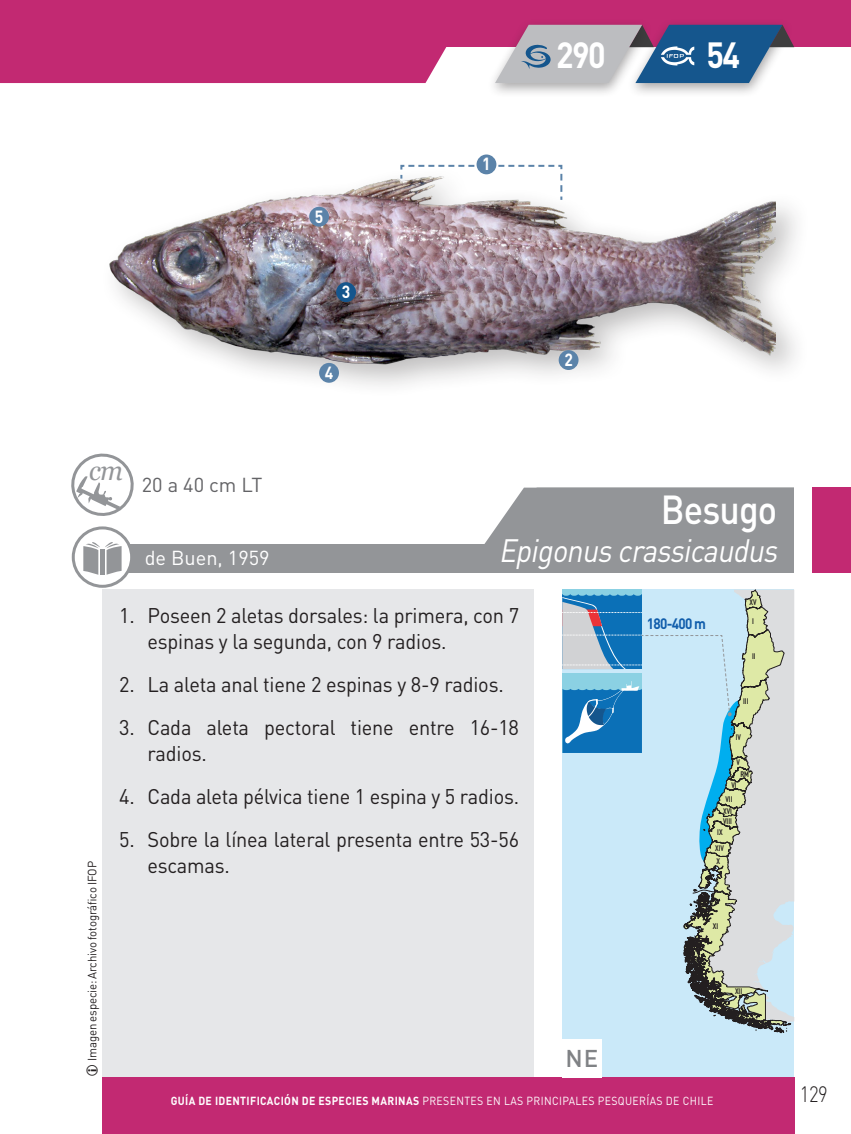
<style>
.page{position:relative;width:851px;height:1134px;background:#fff}
.page>*{position:absolute;margin:0;border:0;box-sizing:border-box;transform-origin:0 0}
.t1{font:500 40px "DIN Pro";letter-spacing:-.025em;color:#fff;scale:.9 1}
.t2{font:700 36px "DIN Pro";color:#fff;scale:.9 1}
.t3{font:italic 32px "DIN Pro";color:#fff;scale:.9 1}
.t4{font:italic 27px "Georgia";color:#939598;scale:.96 1}
.t5{font:500 24px "DIN Pro";color:#808285}
.t6{font:300 22px "DIN Pro";color:#231f20;scale:.85 1}
.t7{font:21px/26px "DIN Pro";letter-spacing:-.01em;color:#231f20;scale:.95 1}
.t8{font:20px "DIN Pro";color:#fff}
.t9{font:20px "DIN Pro";color:#636366}
.t10{font:700 17.4px "DIN Pro";color:#fff;scale:.9 1}
.t11{font:700 15px "DIN Pro";letter-spacing:-.05em;color:#115eac;scale:.9 1}
.t12{font:12px "DIN Pro";letter-spacing:-.01em;color:#231f20;scale:.95 1}
.t13{font:11.6px "DIN Pro";letter-spacing:.035em;color:#fff;scale:.9 1}
.t14{font:700 8px/13.6px "DIN Pro";letter-spacing:-.01em;color:#231f20;scale:.75 1}
.s1{font-weight:700}
</style>
<div class="page">
<div style="left:102px;top:1077px;width:692px;height:57px;background:#c22972"></div>
<div style="left:0;top:0;width:850px;height:47px;background:#c22972"></div>
<div style="left:0;top:47px;width:447px;height:36px;background:#c22972"></div>
<div style="left:562px;top:590px;width:232px;height:487px;background:#cae9f9"></div>
<svg style="left:71px;top:453px;width:63px;height:63px"></svg>
<div style="left:94px;top:544px;width:756px;height:29px;background:#939598"></div>
<svg style="left:73px;top:528px;width:59px;height:58px"></svg>
<div style="left:72px;top:526px;width:61px;height:62px;border:3px solid #939598;border-radius:50%"></div>
<svg style="left:83px;top:541px;width:39px;height:34px"></svg>
<div style="left:627px;top:18px;width:166px;height:80px;background:#231f20;opacity:.4"></div>
<div style="left:562px;top:1039px;width:39px;height:38px;background:#fff"></div>
<div style="left:102px;top:590px;width:431px;height:487px;background:#e6e7e9"></div>
<div style="left:486px;top:18px;width:167px;height:80px;background:#231f20;opacity:.4"></div>
<svg style="left:495px;top:25px;width:299px;height:58px"></svg>
<div style="left:484px;top:488px;width:310px;height:56px;background:#939598"></div>
<div style="left:794px;top:488px;width:56px;height:85px;background:#c22972"></div>
<div style="left:794px;top:484px;width:17px;height:92px;background:#fff"></div>
<svg style="left:562px;top:589px;width:232px;height:444px"></svg>
<div style="left:99px;top:165px;width:712px;height:234px;background:#231f20;opacity:.3"></div>
<img style="left:102px;top:159px;width:673px;height:240px">
<div style="left:319px;top:363px;width:20px;height:20px;background:#5b83a9;border-radius:50%"></div>
<div style="left:336px;top:282px;width:20px;height:20px;background:#15568d;border-radius:50%"></div>
<div style="left:558px;top:350px;width:20px;height:20px;background:#5b83a9;border-radius:50%"></div>
<div style="left:309px;top:207px;width:20px;height:20px;background:#5b83a9;border-radius:50%"></div>
<svg style="left:399px;top:164px;width:164px;height:38px"></svg>
<div style="left:476px;top:154px;width:20px;height:20px;background:#5b83a9;border-radius:50%"></div>
<p class="t2" style="left:556px;top:31px;width:57px">290</p>
<p class="t2" style="left:706px;top:31px;width:39px">54</p>
<p class="t10" style="left:315px;top:204px;width:11px">5</p>
<p class="t10" style="left:342px;top:280px;width:11px">3</p>
<p class="t10" style="left:325px;top:361px;width:11px">4</p>
<p class="t10" style="left:482px;top:152px;width:11px">1</p>
<p class="t10" style="left:564px;top:348px;width:11px">2</p>
<p class="t4" style="left:89px;top:454px;width:36px">cm</p>
<p class="t9" style="left:142px;top:471px;width:122px">20 a 40 cm LT</p>
<p class="t1" style="left:660px;top:482px;width:131px">Besugo</p>
<p class="t8" style="left:145px;top:544px;width:126px">de Buen, 1959</p>
<p class="t3" style="left:498px;top:528px;width:319px">Epigonuscrassicaudus</p>
<p class="t12" style="left:84px;top:1061px;width:212px;rotate:-90deg">Imagen especie: Archivo fotográfico IFOP</p>
<p class="t7" style="left:147px;top:601px;width:392px;text-indent:-28px">1. Poseen 2 aletas dorsales: la primera, con 7 espinas y la segunda, con 9 radios.</p>
<p class="t7" style="left:119px;top:670px;width:406px">2. La aleta anal tiene 2 espinas y 8-9 radios.</p>
<p class="t7" style="left:147px;top:713px;width:392px;text-indent:-28px">3. Cada aleta pectoral tiene entre 16-18 radios.</p>
<p class="t7" style="left:119px;top:782px;width:422px">4. Cada aleta pélvica tiene 1 espina y 5 radios.</p>
<p class="t7" style="left:147px;top:825px;width:392px;text-indent:-28px">5. Sobre la línea lateral presenta entre 53-56 escamas.</p>
<p class="t5" style="left:565px;top:1042px;width:34px">NE</p>
<p class="t11" style="left:646px;top:614px;width:67px">180-400 m</p>
<p class="t14" style="left:749px;top:595px;width:11px">XV</p>
<p class="t14" style="left:752px;top:613px;width:4px">I</p>
<p class="t14" style="left:752px;top:649px;width:6px">II</p>
<p class="t14" style="left:743px;top:694px;width:9px">III</p>
<p class="t14" style="left:735px;top:730px;width:9px">IV</p>
<p class="t14" style="left:736px;top:755px;width:6px">V</p>
<p class="t14" style="left:725px;top:778px;width:17px;text-indent:6px">VI<br>VII</p>
<p class="t14" style="left:723px;top:814px;width:13px">VIII</p>
<p class="t14" style="left:715px;top:824px;width:13px;line-height:15.2px">IX<br>XIV</p>
<p class="t14" style="left:716px;top:854px;width:6px">X</p>
<p class="t14" style="left:740px;top:767px;width:13px">RM</p>
<p class="t14" style="left:723px;top:804px;width:13px">XVI</p>
<p class="t14" style="left:712px;top:919px;width:9px">XI</p>
<p class="t14" style="left:734px;top:984px;width:11px">XII</p>
<p class="t13" style="left:171px;top:1093px;width:604px"><span class="s1">GUÍA DE IDENTIFICACIÓN DE ESPECIES MARINAS</span> PRESENTES EN LAS PRINCIPALES PESQUERÍAS DE CHILE</p>
<p class="t6" style="left:799px;top:1079px;width:34px">129</p>
</div>
